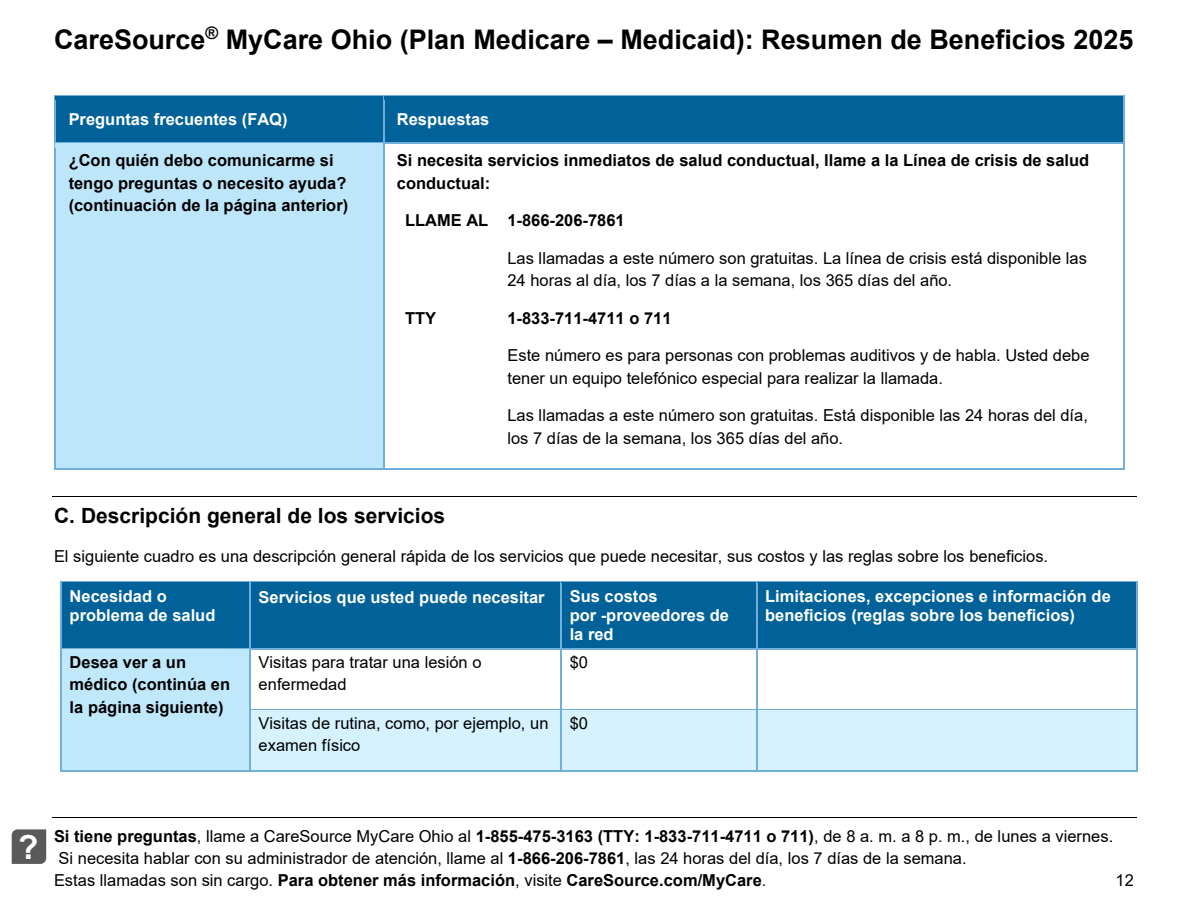
<style>
.page{position:relative;width:1188px;height:918px;background:#fff}
.page>*{position:absolute;margin:0;border:0;box-sizing:border-box;transform-origin:0 0}
.t1{font:700 33px "Arial";color:#fff}
.t2{font:700 27px "Arial";color:#000}
.t3{font:700 21px "Arial";color:#000}
.t4{font:16.5px/22.5px "Arial";color:#000}
.t5{font:700 16.5px/22.5px "Arial";color:#000}
.t6{font:700 16.5px/19px "Arial";color:#fff}
.s1{font-weight:700}
</style>
<div class="page">
<hr style="left:52px;top:817px;width:1084px;height:1px;background:#000">
<svg style="left:12px;top:829px;width:34px;height:35px"></svg>
<img style="left:18px;top:829px;width:22px;height:33px">
<div style="left:55px;top:96px;width:328px;height:46px;background:#006299"></div>
<div style="left:384px;top:96px;width:739px;height:47px;background:#006299"></div>
<hr style="left:55px;top:95px;width:328px;height:1px;background:#70afd9">
<hr style="left:384px;top:95px;width:739px;height:1px;background:#70afd9">
<div style="left:55px;top:137px;width:329px;height:6px;background:#006299"></div>
<hr style="left:54px;top:101px;width:1px;height:42px;background:#70afd9">
<hr style="left:383px;top:101px;width:1px;height:42px;background:#70afd9">
<hr style="left:1123px;top:101px;width:1px;height:42px;background:#70afd9">
<div style="left:55px;top:144px;width:328px;height:323px;background:#bee6fa"></div>
<hr style="left:55px;top:143px;width:328px;height:1px;background:#70afd9">
<hr style="left:384px;top:143px;width:739px;height:1px;background:#70afd9">
<hr style="left:55px;top:468px;width:329px;height:1px;background:#006299">
<div style="left:55px;top:463px;width:329px;height:5px;background:#bee6fa"></div>
<hr style="left:54px;top:148px;width:1px;height:321px;background:#70afd9">
<hr style="left:55px;top:469px;width:328px;height:1px;background:#70afd9">
<hr style="left:384px;top:468px;width:740px;height:1px;background:#006299">
<hr style="left:383px;top:148px;width:1px;height:321px;background:#70afd9">
<hr style="left:384px;top:469px;width:739px;height:1px;background:#70afd9">
<hr style="left:1123px;top:148px;width:1px;height:321px;background:#70afd9">
<hr style="left:52px;top:497px;width:1084px;height:1px;background:#000">
<div style="left:62px;top:583px;width:188px;height:65px;background:#006299"></div>
<div style="left:251px;top:583px;width:310px;height:65px;background:#006299"></div>
<div style="left:562px;top:583px;width:194px;height:65px;background:#006299"></div>
<div style="left:757px;top:583px;width:379px;height:65px;background:#006299"></div>
<hr style="left:62px;top:581px;width:187px;height:1px;background:#70afd9">
<hr style="left:62px;top:582px;width:187px;height:1px;background:#006299">
<hr style="left:251px;top:581px;width:310px;height:1px;background:#70afd9">
<hr style="left:251px;top:582px;width:310px;height:1px;background:#006299">
<hr style="left:562px;top:581px;width:194px;height:1px;background:#70afd9">
<hr style="left:562px;top:582px;width:194px;height:1px;background:#006299">
<hr style="left:757px;top:581px;width:379px;height:1px;background:#70afd9">
<hr style="left:757px;top:582px;width:379px;height:1px;background:#006299">
<hr style="left:60px;top:583px;width:2px;height:65px;background:#70afd9">
<hr style="left:249px;top:583px;width:2px;height:65px;background:#70afd9">
<hr style="left:561px;top:583px;width:1px;height:65px;background:#70afd9">
<hr style="left:756px;top:583px;width:1px;height:65px;background:#70afd9">
<hr style="left:1136px;top:583px;width:1px;height:65px;background:#70afd9">
<div style="left:62px;top:650px;width:188px;height:121px;background:#c0e8fb"></div>
<hr style="left:62px;top:648px;width:187px;height:2px;background:#70afd9">
<hr style="left:251px;top:648px;width:310px;height:2px;background:#70afd9">
<hr style="left:562px;top:648px;width:194px;height:2px;background:#70afd9">
<hr style="left:757px;top:648px;width:379px;height:2px;background:#70afd9">
<hr style="left:60px;top:650px;width:2px;height:60px;background:#70afd9">
<hr style="left:249px;top:650px;width:2px;height:60px;background:#70afd9">
<hr style="left:561px;top:650px;width:1px;height:60px;background:#70afd9">
<hr style="left:756px;top:650px;width:1px;height:60px;background:#70afd9">
<hr style="left:1136px;top:650px;width:1px;height:60px;background:#70afd9">
<div style="left:251px;top:711px;width:310px;height:60px;background:#d5f2fe"></div>
<div style="left:562px;top:711px;width:194px;height:60px;background:#d5f2fe"></div>
<div style="left:757px;top:711px;width:379px;height:60px;background:#d5f2fe"></div>
<hr style="left:251px;top:710px;width:310px;height:1px;background:#70afd9">
<hr style="left:562px;top:710px;width:194px;height:1px;background:#70afd9">
<hr style="left:757px;top:710px;width:379px;height:1px;background:#70afd9">
<hr style="left:60px;top:711px;width:2px;height:60px;background:#70afd9">
<hr style="left:62px;top:771px;width:187px;height:1px;background:#70afd9">
<hr style="left:249px;top:711px;width:2px;height:60px;background:#70afd9">
<hr style="left:251px;top:771px;width:310px;height:1px;background:#70afd9">
<hr style="left:561px;top:711px;width:1px;height:60px;background:#70afd9">
<hr style="left:562px;top:771px;width:194px;height:1px;background:#70afd9">
<hr style="left:756px;top:711px;width:1px;height:60px;background:#70afd9">
<hr style="left:757px;top:771px;width:379px;height:1px;background:#70afd9">
<hr style="left:1136px;top:711px;width:1px;height:60px;background:#70afd9">
<h2 class="t2" style="left:54px;top:20px;width:1081px">CareSource<sup>®</sup> MyCare Ohio (Plan Medicare – Medicaid): Resumen de Beneficios 2025</h2>
<p class="t6" style="left:69px;top:110px;width:220px">Preguntas frecuentes (FAQ)</p>
<p class="t6" style="left:397px;top:110px;width:94px">Respuestas</p>
<p class="t5" style="left:69px;top:149px;width:281px">¿Con quién debo comunicarme si tengo preguntas o necesito ayuda? (continuación de la página anterior)</p>
<p class="t5" style="left:397px;top:149px;width:694px">Si necesita servicios inmediatos de salud conductual, llame a la Línea de crisis de salud conductual:</p>
<p class="t5" style="left:405px;top:209px;width:85px">LLAME AL</p>
<p class="t5" style="left:507px;top:209px;width:119px">1-866-206-7861</p>
<p class="t4" style="left:507px;top:246px;width:581px">Las llamadas a este número son gratuitas. La línea de crisis está disponible las<br>24 horas al día, los 7 días a la semana, los 365 días del año.</p>
<p class="t5" style="left:405px;top:307px;width:33px">TTY</p>
<p class="t5" style="left:507px;top:307px;width:166px">1-833-711-4711 o 711</p>
<p class="t4" style="left:507px;top:344px;width:584px">Este número es para personas con problemas auditivos y de habla. Usted debe tener un equipo telefónico especial para realizar la llamada.</p>
<p class="t4" style="left:507px;top:404px;width:582px">Las llamadas a este número son gratuitas. Está disponible las 24 horas del día, los 7 días de la semana, los 365 días del año.</p>
<h1 class="t3" style="left:54px;top:501px;width:393px">C. Descripción general de los servicios</h1>
<p class="t4" style="left:54px;top:545px;width:996px">El siguiente cuadro es una descripción general rápida de los servicios que puede necesitar, sus costos y las reglas sobre los beneficios.</p>
<p class="t6" style="left:70px;top:587px;width:147px">Necesidad o problema de salud</p>
<p class="t6" style="left:259px;top:587px;width:288px">Servicios que usted puede necesitar</p>
<p class="t6" style="left:570px;top:587px;width:161px">Sus costos<br>por -proveedores de la red</p>
<p class="t6" style="left:765px;top:587px;width:347px">Limitaciones, excepciones e información de beneficios (reglas sobre los beneficios)</p>
<p class="t5" style="left:70px;top:651px;width:162px">Desea ver a un médico (continúa en la página siguiente)</p>
<p class="t4" style="left:259px;top:650px;width:224px">Visitas para tratar una lesión o enfermedad</p>
<p class="t4" style="left:570px;top:650px;width:20px">$0</p>
<p class="t4" style="left:259px;top:712px;width:291px">Visitas de rutina, como, por ejemplo, un examen físico</p>
<p class="t4" style="left:570px;top:712px;width:20px">$0</p>
<h1 class="t1" style="left:18px;top:825px;width:22px">?</h1>
<p class="t4" style="left:54px;top:824px;width:1061px"><span class="s1">Si tiene preguntas</span>, llame a CareSource MyCare Ohio al <span class="s1">1-855-475-3163 (TTY: 1-833-711-4711 o 711)</span>, de 8 a. m. a 8 p. m., de lunes a viernes.<br>Si necesita hablar con su administrador de atención, llame al <span class="s1">1-866-206-7861</span>, las 24 horas del día, los 7 días de la semana.<br>Estas llamadas son sin cargo. <span class="s1">Para obtener más información</span>, visite <span class="s1">CareSource.com/MyCare</span>.</p>
<p class="t4" style="left:1116px;top:869px;width:20px">12</p>
</div>
